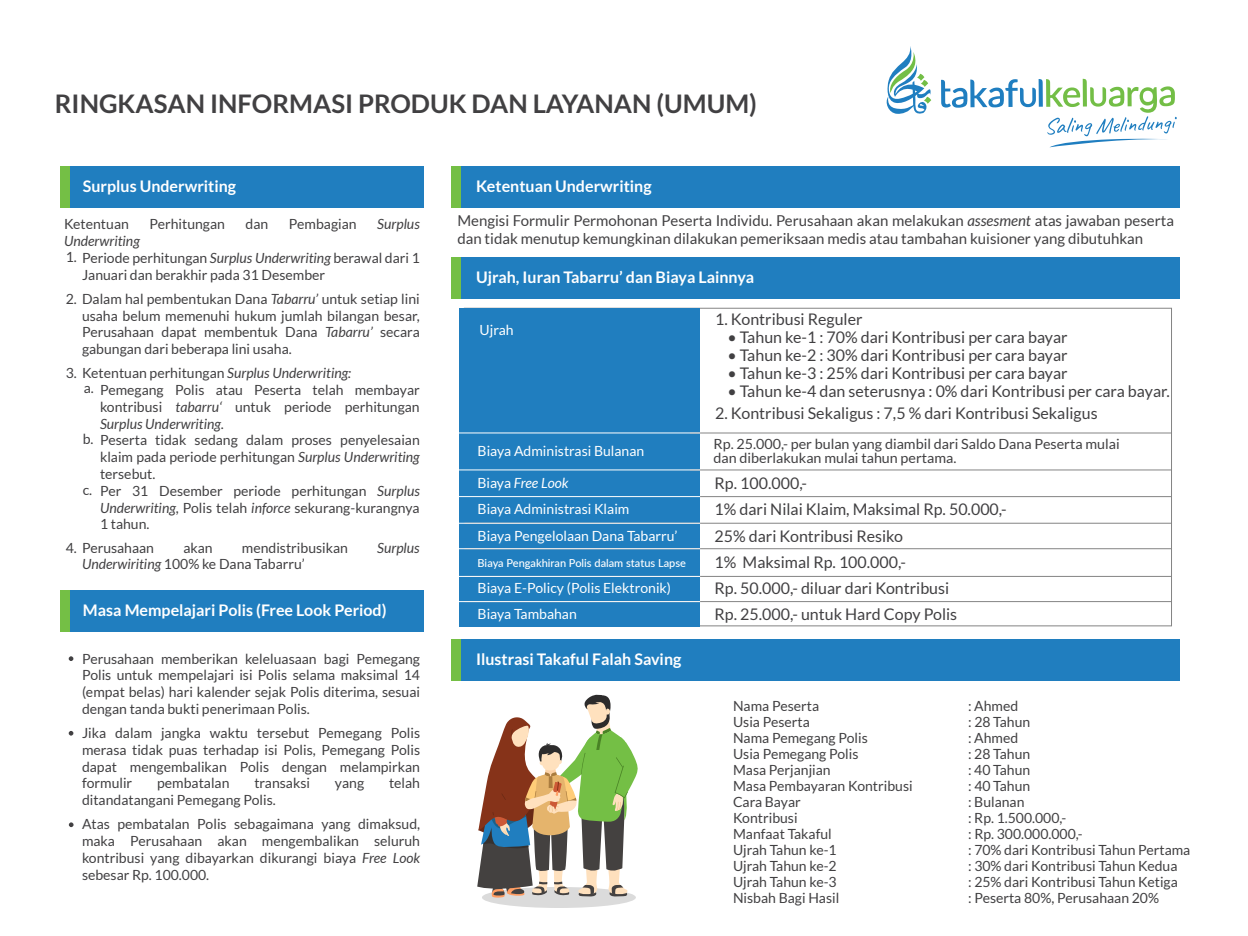
<style>
.page{position:relative;width:1248px;height:936px;background:#fff}
.page>*{position:absolute;margin:0;border:0;box-sizing:border-box;transform-origin:0 0}
.t1{font:700 25.6px "Lato";color:#414042}
.t2{font:16px "Lato";color:#414042}
.t3{font:700 16px "Lato";color:#fff}
.t4{font:15px/18px "Lato";color:#414042}
.t5{font:14px/16.8px "Lato";color:#414042}
.t6{font:14px "Lato";color:#fff}
.t7{font:italic 14px "Lato";color:#414042}
.t8{font:italic 14px "Lato";color:#fff}
.t9{font:500 11px "Lato";color:#fff}
.s1{font-style:italic}
.s2{font-style:normal}
</style>
<div class="page">
<hr style="left:690px;top:496px;width:481px;height:1px;background:#848484">
<svg style="left:886px;top:46px;width:45px;height:68px"></svg>
<svg style="left:941px;top:79px;width:235px;height:68px"></svg>
<div style="left:482px;top:886px;width:154px;height:21px;background:#dbdbdb;border-radius:50%"></div>
<div style="left:459px;top:308px;width:241px;height:318px;background:#207ebf"></div>
<hr style="left:690px;top:432px;width:481px;height:1px;background:#848484">
<hr style="left:458px;top:432px;width:242px;height:1px;background:#fff">
<hr style="left:464px;top:522px;width:707px;height:1px;background:#848484">
<hr style="left:458px;top:522px;width:242px;height:1px;background:#fff">
<hr style="left:464px;top:548px;width:707px;height:1px;background:#848484">
<hr style="left:458px;top:548px;width:242px;height:1px;background:#fff">
<hr style="left:464px;top:576px;width:707px;height:1px;background:#848484">
<hr style="left:458px;top:576px;width:242px;height:1px;background:#fff">
<hr style="left:464px;top:601px;width:707px;height:1px;background:#848484">
<hr style="left:458px;top:601px;width:242px;height:1px;background:#fff">
<hr style="left:458px;top:496px;width:242px;height:1px;background:#fff">
<hr style="left:690px;top:469px;width:481px;height:1px;background:#848484">
<hr style="left:458px;top:469px;width:242px;height:1px;background:#fff">
<div style="left:60px;top:166px;width:363px;height:42px;background:#207ebf"></div>
<div style="left:451px;top:166px;width:729px;height:42px;background:#207ebf"></div>
<div style="left:451px;top:257px;width:729px;height:42px;background:#207ebf"></div>
<div style="left:451px;top:639px;width:729px;height:42px;background:#207ebf"></div>
<div style="left:60px;top:590px;width:363px;height:42px;background:#207ebf"></div>
<svg style="left:69px;top:656px;width:4px;height:5px"></svg>
<svg style="left:69px;top:731px;width:4px;height:4px"></svg>
<svg style="left:69px;top:822px;width:5px;height:5px"></svg>
<svg style="left:477px;top:694px;width:161px;height:203px"></svg>
<div style="left:60px;top:166px;width:10px;height:42px;background:#74bf45"></div>
<div style="left:60px;top:590px;width:10px;height:42px;background:#74bf45"></div>
<div style="left:451px;top:166px;width:10px;height:42px;background:#74bf45"></div>
<div style="left:451px;top:257px;width:9px;height:42px;background:#74bf45"></div>
<div style="left:451px;top:639px;width:9px;height:42px;background:#74bf45"></div>
<h1 class="t1" style="left:55px;top:89px;width:703px">RINGKASAN INFORMASI PRODUK DAN LAYANAN (UMUM)</h1>
<p class="t3" style="left:83px;top:177px;width:155px">Surplus Underwriting</p>
<p class="t3" style="left:476px;top:177px;width:177px">Ketentuan Underwriting</p>
<p class="t5" style="left:64px;top:216px;width:66px">Ketentuan</p>
<p class="t5" style="left:149px;top:216px;width:77px">Perhitungan</p>
<p class="t5" style="left:245px;top:216px;width:24px">dan</p>
<p class="t5" style="left:289px;top:216px;width:69px">Pembagian</p>
<p class="t7" style="left:377px;top:216px;width:44px">Surplus</p>
<p class="t7" style="left:64px;top:233px;width:77px">Underwriting</p>
<p class="t5" style="left:82px;top:249px;width:339px;text-indent:-16px">1. Periode perhitungan <span class="s1">Surplus Underwriting</span> berawal dari 1<br>Januari dan berakhir pada 31 Desember</p>
<p class="t5" style="left:82px;top:290px;width:339px;text-align:justify;text-indent:-16px">2. Dalam hal pembentukan Dana <span class="s1">Tabarru’</span> untuk setiap lini usaha belum memenuhi hukum jumlah bilangan besar, Perusahaan dapat membentuk Dana <span class="s1">Tabarru’</span> secara gabungan dari beberapa lini usaha.</p>
<p class="t5" style="left:100px;top:364px;width:321px;text-indent:-34px">3. Ketentuan perhitungan <span class="s1">Surplus Underwriting:<br></span>Pemegang Polis atau Peserta telah membayar kontribusi <span class="s1">tabarru‘</span> untuk periode perhitungan <span class="s1">Surplus Underwriting.</span></p>
<p class="t5" style="left:100px;top:432px;width:321px">Peserta tidak sedang dalam proses penyelesaian klaim pada periode perhitungan <span class="s1">Surplus Underwriting </span>tersebut.<br>Per 31 Desember periode perhitungan <span class="s1">Surplus Underwriting</span>, Polis telah <span class="s1">inforce</span> sekurang-kurangnya 1 tahun.</p>
<p class="t5" style="left:66px;top:540px;width:90px">4. Perusahaan</p>
<p class="t5" style="left:183px;top:540px;width:31px">akan</p>
<p class="t5" style="left:242px;top:540px;width:108px">mendistribusikan</p>
<p class="t7" style="left:377px;top:540px;width:44px">Surplus</p>
<p class="t5" style="left:82px;top:556px;width:224px"><span class="s1">Underwiriting</span> 100% ke Dana Tabarru’</p>
<p class="t5" style="left:84px;top:380px;width:12px">a.</p>
<p class="t5" style="left:83px;top:430px;width:12px">b.</p>
<p class="t5" style="left:83px;top:481px;width:11px">c.</p>
<p class="t3" style="left:83px;top:601px;width:305px">Masa Mempelajari Polis (Free Look Period)</p>
<p class="t5" style="left:82px;top:650px;width:339px;text-align:justify">Perusahaan memberikan keleluasaan bagi Pemegang Polis untuk mempelajari isi Polis selama maksimal 14 (empat belas) hari kalender sejak Polis diterima, sesuai dengan tanda bukti penerimaan Polis.</p>
<p class="t5" style="left:82px;top:724px;width:339px;text-align:justify">Jika dalam jangka waktu tersebut Pemegang Polis merasa tidak puas terhadap isi Polis, Pemegang Polis dapat mengembalikan Polis dengan melampirkan formulir</p>
<p class="t5" style="left:157px;top:774px;width:74px">pembatalan</p>
<p class="t5" style="left:254px;top:774px;width:57px">transaksi</p>
<p class="t5" style="left:335px;top:774px;width:31px">yang</p>
<p class="t5" style="left:389px;top:774px;width:33px">telah</p>
<p class="t5" style="left:82px;top:788px;width:339px;line-height:24px">ditandatangani Pemegang Polis.<br>Atas pembatalan Polis sebagaimana yang dimaksud,</p>
<p class="t5" style="left:82px;top:832px;width:339px;text-align:justify">maka Perusahaan akan mengembalikan seluruh kontribusi yang dibayarkan dikurangi biaya <span class="s1">Free Look </span>sebesar Rp. 100.000.</p>
<p class="t4" style="left:457px;top:212px;width:718px">Mengisi Formulir Permohonan Peserta Individu. Perusahaan akan melakukan <span class="s1">assesment</span> atas jawaban peserta dan tidak menutup kemungkinan dilakukan pemeriksaan medis atau tambahan kuisioner yang dibutuhkan</p>
<p class="t3" style="left:476px;top:268px;width:279px">Ujrah, Iuran Tabarru’ dan Biaya Lainnya</p>
<p class="t6" style="left:479px;top:322px;width:36px">Ujrah</p>
<p class="t2" style="left:715px;top:310px;width:149px">1. Kontribusi Reguler</p>
<p class="t2" style="left:727px;top:328px;width:342px">• Tahun ke-1 : 70% dari Kontribusi per cara bayar</p>
<p class="t2" style="left:727px;top:346px;width:342px">• Tahun ke-2 : 30% dari Kontribusi per cara bayar</p>
<p class="t2" style="left:727px;top:364px;width:342px">• Tahun ke-3 : 25% dari Kontribusi per cara bayar</p>
<p class="t2" style="left:727px;top:382px;width:444px">• Tahun ke-4 dan seterusnya : 0% dari Kontribusi per cara bayar.</p>
<p class="t2" style="left:715px;top:404px;width:384px">2. Kontribusi Sekaligus : 7,5 % dari Kontribusi Sekaligus</p>
<p class="t6" style="left:477px;top:443px;width:168px">Biaya Administrasi Bulanan</p>
<p class="t5" style="left:713px;top:437px;width:407px;line-height:14px">Rp. 25.000,- per bulan yang diambil dari Saldo Dana Peserta mulai dan diberlakukan mulai tahun pertama.</p>
<p class="t8" style="left:477px;top:475px;width:92px"><span class="s2">Biaya</span> Free Look</p>
<p class="t2" style="left:714px;top:474px;width:94px">Rp. 100.000,-</p>
<p class="t6" style="left:477px;top:501px;width:153px">Biaya Administrasi Klaim</p>
<p class="t2" style="left:714px;top:500px;width:293px">1% dari Nilai Klaim, Maksimal Rp. 50.000,-</p>
<p class="t6" style="left:477px;top:528px;width:201px">Biaya Pengelolaan Dana Tabarru’</p>
<p class="t2" style="left:714px;top:527px;width:190px">25% dari Kontribusi Resiko</p>
<p class="t9" style="left:477px;top:555px;width:210px">Biaya Pengakhiran Polis dalam status Lapse</p>
<p class="t2" style="left:714px;top:553px;width:193px">1% Maksimal Rp. 100.000,-</p>
<p class="t6" style="left:477px;top:580px;width:195px">Biaya E-Policy (Polis Elektronik)</p>
<p class="t2" style="left:714px;top:579px;width:236px">Rp. 50.000,- diluar dari Kontribusi</p>
<p class="t6" style="left:477px;top:606px;width:101px">Biaya Tambahan</p>
<p class="t2" style="left:714px;top:605px;width:244px">Rp. 25.000,- untuk Hard Copy Polis</p>
<p class="t3" style="left:476px;top:650px;width:207px">Ilustrasi Takaful Falah Saving</p>
<p class="t5" style="left:733px;top:697px;width:88px">Nama Peserta</p>
<p class="t5" style="left:968px;top:697px;width:52px">: Ahmed</p>
<p class="t5" style="left:733px;top:713px;width:78px">Usia Peserta</p>
<p class="t5" style="left:968px;top:713px;width:64px">: 28 Tahun</p>
<p class="t5" style="left:733px;top:729px;width:136px">Nama Pemegang Polis</p>
<p class="t5" style="left:968px;top:729px;width:52px">: Ahmed</p>
<p class="t5" style="left:733px;top:745px;width:127px">Usia Pemegang Polis</p>
<p class="t5" style="left:968px;top:745px;width:64px">: 28 Tahun</p>
<p class="t5" style="left:733px;top:761px;width:99px">Masa Perjanjian</p>
<p class="t5" style="left:968px;top:761px;width:64px">: 40 Tahun</p>
<p class="t5" style="left:733px;top:777px;width:181px">Masa Pembayaran Kontribusi</p>
<p class="t5" style="left:968px;top:777px;width:64px">: 40 Tahun</p>
<p class="t5" style="left:733px;top:793px;width:69px">Cara Bayar</p>
<p class="t5" style="left:968px;top:793px;width:58px">: Bulanan</p>
<p class="t5" style="left:733px;top:809px;width:66px">Kontribusi</p>
<p class="t5" style="left:968px;top:809px;width:100px">: Rp. 1.500.000,-</p>
<p class="t5" style="left:733px;top:825px;width:100px">Manfaat Takaful</p>
<p class="t5" style="left:968px;top:825px;width:116px">: Rp. 300.000.000,-</p>
<p class="t5" style="left:733px;top:841px;width:105px">Ujrah Tahun ke-1</p>
<p class="t5" style="left:968px;top:841px;width:224px">: 70% dari Kontribusi Tahun Pertama</p>
<p class="t5" style="left:733px;top:857px;width:105px">Ujrah Tahun ke-2</p>
<p class="t5" style="left:968px;top:857px;width:211px">: 30% dari Kontribusi Tahun Kedua</p>
<p class="t5" style="left:733px;top:873px;width:105px">Ujrah Tahun ke-3</p>
<p class="t5" style="left:968px;top:873px;width:211px">: 25% dari Kontribusi Tahun Ketiga</p>
<p class="t5" style="left:733px;top:889px;width:108px">Nisbah Bagi Hasil</p>
<p class="t5" style="left:968px;top:889px;width:192px">: Peserta 80%, Perusahaan 20%</p>
</div>
